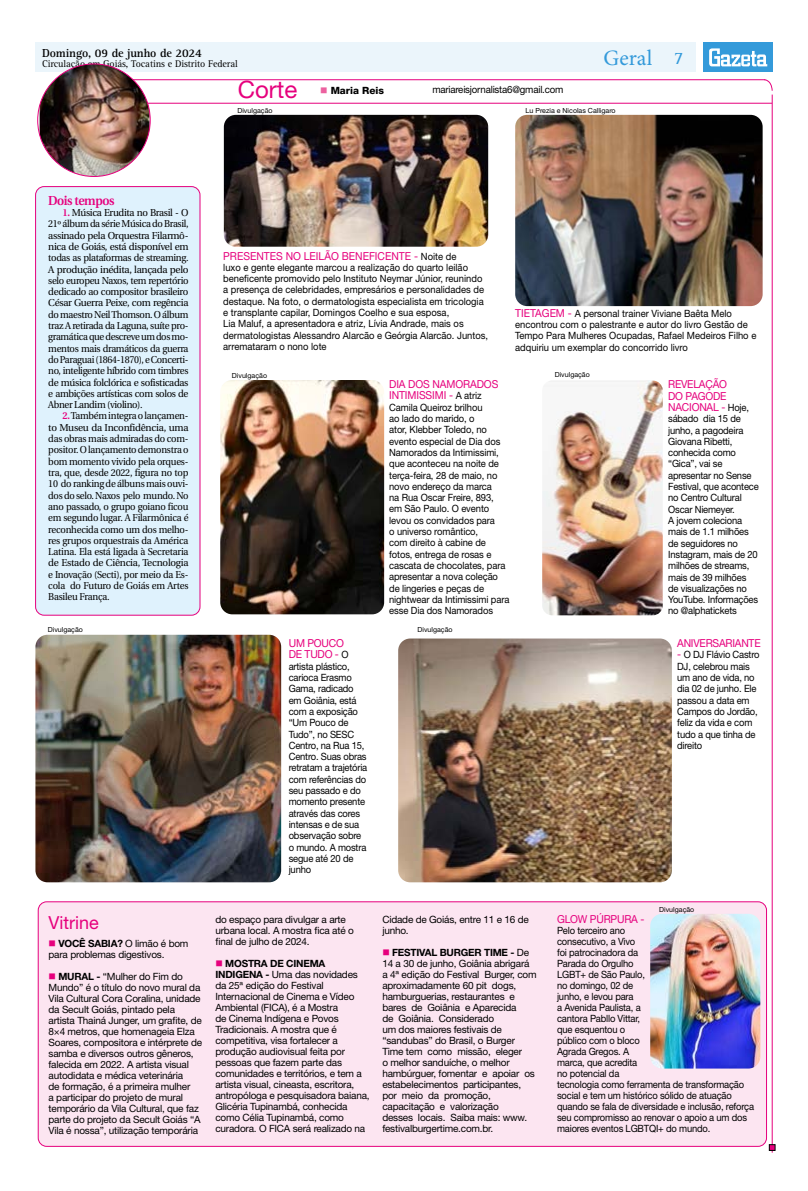
<style>
.page{position:relative;width:808px;height:1191px;background:#fff}
.page>*{position:absolute;margin:0;border:0;box-sizing:border-box;transform-origin:0 0}
.t1{font:24px "Helvetica Neue LT Std";color:#e6007d}
.t2{font:22px "Minion Pro";color:#349ada}
.t3{font:18px "Helvetica Neue LT Std";color:#e6007d}
.t4{font:600 13px "Utopia";letter-spacing:-.035em;color:#e6007d;scale:.94 1}
.t5{font:700 12px "Rotis Serif Std";letter-spacing:-.01em;color:#000}
.t6{font:11px/11.3px "Helvetica Neue LT Std";letter-spacing:-.02em;color:#e6007d;scale:.94 1}
.t7{font:11px "Helvetica Neue LT Std";color:#e6007d;scale:.94 1}
.t8{font:10px/11.3px "Helvetica Neue LT Std";letter-spacing:-.02em;color:#000;scale:.94 1}
.t9{font:10px/11px "Helvetica Neue LT Std";letter-spacing:-.02em;color:#000}
.t10{font:10px/11.3px "Helvetica Neue LT Std";color:#000;scale:.94 1}
.t11{font:10px/11.3px "Utopia";letter-spacing:-.035em;color:#000;text-align:justify}
.t12{font:10px/11.3px "Utopia";letter-spacing:-.035em;color:#000;text-align:justify;scale:.94 1}
.t13{font:10px "Rotis Serif Std";letter-spacing:-.01em;color:#000}
.t14{font:800 10px "Helvetica Neue LT Std";color:#000}
.t15{font:7px "Helvetica Neue LT Std";color:#000}
.s1{font-family:"Rotis Serif Std";font-size:18px}
.s2{color:#ec619f}
.s3{font-weight:600;color:#e6007d}
.s4{font-size:10px;color:#000}
.s5{font-size:11px;color:#e6007d}
.s6{color:#e6007d}
.s7{font-weight:700}
</style>
<div class="page">
<div style="left:35px;top:43px;width:661px;height:29px;background:#ebf5fb"></div>
<div style="left:703px;top:43px;width:69px;height:29px;background:#349ada"></div>
<svg style="left:709px;top:48px;width:58px;height:18px"></svg>
<div style="left:38px;top:901px;width:728px;height:245px;background:#fce5f1;border-radius:9px"></div>
<div style="left:38px;top:901px;width:729px;height:245px;border:1px solid #e6007d;border-radius:9px"></div>
<div style="left:36px;top:187px;width:164px;height:428px;background:#dff2fd;border-radius:9px"></div>
<div style="left:35px;top:186px;width:165px;height:429px;border:1px solid #e6007d;border-radius:9px"></div>
<hr style="left:772px;top:95px;width:1px;height:1057px;background:#e6007d">
<svg style="left:764px;top:79px;width:8px;height:12px"></svg>
<hr style="left:41px;top:103px;width:731px;height:1px;background:#e6007d">
<hr style="left:77px;top:80px;width:688px;height:1px;background:#e6007d">
<img style="left:40px;top:64px;width:110px;height:112px">
<svg style="left:769px;top:1144px;width:6px;height:6px"></svg>
<img style="left:224px;top:115px;width:264px;height:132px">
<img style="left:515px;top:115px;width:248px;height:191px">
<img style="left:35px;top:635px;width:246px;height:247px">
<img style="left:650px;top:913px;width:110px;height:155px">
<img style="left:220px;top:380px;width:164px;height:234px">
<img style="left:542px;top:380px;width:121px;height:235px">
<img style="left:398px;top:638px;width:274px;height:244px">
<p class="t5" style="left:42px;top:46px;width:161px">Domingo, 09 de junho de 2024</p>
<p class="t13" style="left:42px;top:58px;width:197px">Circulação em Goiás, Tocatins e Distrito Federal</p>
<h2 class="t2" style="left:603px;top:43px;width:81px">Geral <span class="s1">7</span></h2>
<h1 class="t1" style="left:238px;top:75px;width:61px">Corte</h1>
<p class="t14" style="left:320px;top:84px;width:65px"><span class="s2">■</span> Maria Reis</p>
<p class="t9" style="left:432px;top:84px;width:133px">mariareisjornalista6@gmail.com</p>
<p class="t15" style="left:237px;top:106px;width:37px">Divulgação</p>
<p class="t15" style="left:526px;top:106px;width:92px">Lu Prezia e Nicolas Calligaro</p>
<h3 class="t4" style="left:48px;top:193px;width:72px">Dois tempos</h3>
<p class="t11" style="left:48px;top:207px;width:142px;text-indent:14px"><span class="s3">1.</span> Música Erudita no Brasil - O 21º álbum da série Música do Brasil, assinado pela Orquestra Filarmô&shy;nica de Goiás, está disponível em todas as plataformas de streaming.<br>A produção inédita, lançada pelo selo europeu Naxos, tem repertório dedicado ao compositor brasileiro César Guerra Peixe, com regência do maestro Neil Thomson. O álbum traz A retirada da Laguna, suíte pro&shy;gramática que descreve um dos mo&shy;mentos mais dramáticos da guerra do Paraguai (1864-1870), e Concerti&shy;no, inteligente híbrido com timbres de música folclórica e sofisticadas e ambições artísticas com solos de Abner Landim (violino).</p>
<p class="t12" style="left:48px;top:410px;width:151px;text-indent:14px"><span class="s3">2.</span> Também integra o lançamen&shy;to Museu da Inconfidência, uma das obras mais admiradas do com&shy;positor. O lançamento demonstra o bom momento vivido pela orques&shy;tra, que, desde 2022, figura no top 10 do ranking de álbuns mais ouvi&shy;dos do selo. Naxos pelo mundo. No ano passado, o grupo goiano ficou em segundo lugar. A Filarmônica é reconhecida como um dos melho&shy;res grupos orquestrais da América Latina. Ela está ligada à Secretaria de Estado de Ciência, Tecnologia e Inovação (Secti), por meio da Es&shy;cola do Futuro de Goiás em Artes Basileu França.</p>
<p class="t7" style="left:223px;top:249px;width:249px">PRESENTES NO LEILÃO BENEFICENTE - <span class="s4">Noite de</span></p>
<p class="t10" style="left:223px;top:261px;width:283px">luxo e gente elegante marcou a realização do quarto leilão beneficente promovido pelo Instituto Neymar Júnior, reunindo a presença de celebridades, empresários e personalidades de destaque. Na foto, o dermatologista especialista em tricologia e transplante capilar, Domingos Coelho e sua esposa,<br>Lia Maluf, a apresentadora e atriz, Lívia Andrade, mais os dermatologistas Alessandro Alarcão e Geórgia Alarcão. Juntos, arremataram o nono lote</p>
<p class="t6" style="left:389px;top:378px;width:118px">DIA DOS NAMORADOS<br>INTIMISSIMI - <span class="s4">A atriz</span></p>
<p class="t8" style="left:389px;top:401px;width:129px">Camila Queiroz brilhou<br>ao lado do marido, o<br>ator, Klebber Toledo, no evento especial de Dia dos<br>Namorados da Intimissimi, que aconteceu na noite de terça-feira, 28 de maio, no novo endereço da marca<br>na Rua Oscar Freire, 893,<br>em São Paulo. O evento levou os convidados para<br>o universo romântico,<br>com direito à cabine de fotos, entrega de rosas e cascata de chocolates, para apresentar a nova coleção de lingeries e peças de nightwear da Intimissimi para esse Dia dos Namorados</p>
<p class="t6" style="left:289px;top:637px;width:65px">UM POUCO<br>DE TUDO - <span class="s4">O</span></p>
<p class="t8" style="left:289px;top:660px;width:85px">artista plástico, carioca Erasmo<br>Gama, radicado em Goiânia, está com a exposição “Um Pouco de<br>Tudo”, no SESC<br>Centro, na Rua 15,<br>Centro. Suas obras retratam a trajetória com referências do seu passado e do momento presente através das cores intensas e de sua observação sobre o mundo. A mostra segue até 20 de junho</p>
<p class="t10" style="left:515px;top:307px;width:258px"><span class="s5">TIETAGEM -</span> A personal trainer Viviane Baêta Melo encontrou com o palestrante e autor do livro Gestão de Tempo Para Mulheres Ocupadas, Rafael Medeiros Filho e adquiriu um exemplar do concorrido livro</p>
<p class="t15" style="left:555px;top:371px;width:37px">Divulgação</p>
<p class="t15" style="left:232px;top:371px;width:37px">Divulgação</p>
<p class="t6" style="left:668px;top:379px;width:87px">REVELAÇÃO<br>DO PAGODE<br>NACIONAL - <span class="s4">Hoje,</span></p>
<p class="t8" style="left:668px;top:413px;width:98px">sábado dia 15 de junho, a pagodeira<br>Giovana Ribetti, conhecida como “Gica”, vai se apresentar no Sense<br>Festival, que acontece no Centro Cultural<br>Oscar Niemeyer.<br>A jovem coleciona mais de 1.1 milhões de seguidores no<br>Instagram, mais de 20 milhões de streams, mais de 39 milhões de visualizações no<br>YouTube. Informações no @alphatickets</p>
<p class="t6" style="left:677px;top:637px;width:90px">ANIVERSARIANTE</p>
<p class="t8" style="left:677px;top:649px;width:89px"><span class="s5">-</span> O DJ Flávio Castro<br>DJ, celebrou mais um ano de vida, no dia 02 de junho. Ele passou a data em<br>Campos do Jordão, feliz da vida e com tudo a que tinha de direito</p>
<p class="t15" style="left:48px;top:625px;width:37px">Divulgação</p>
<p class="t15" style="left:417px;top:625px;width:37px">Divulgação</p>
<h3 class="t3" style="left:49px;top:912px;width:52px">Vitrine</h3>
<p class="t9" style="left:49px;top:937px;width:141px"><span class="s6">■</span> <span class="s7">VOCÊ SABIA?</span> O limão é bom para problemas digestivos.</p>
<p class="t9" style="left:49px;top:970px;width:155px"><span class="s6">■</span> <span class="s7">MURAL -</span> “Mulher do Fim do Mundo” é o título do novo mural da Vila Cultural Cora Coralina, unidade da Secult Goiás, pintado pela artista Thainá Junger, um grafite, de 8×4 metros, que homenageia Elza Soares, compositora e intérprete de samba e diversos outros gêneros, falecida em 2022. A artista visual autodidata e médica veterinária<br>de formação, é a primeira mulher<br>a participar do projeto de mural temporário da Vila Cultural, que faz parte do projeto da Secult Goiás “A Vila é nossa”, utilização temporária</p>
<p class="t9" style="left:215px;top:914px;width:140px">do espaço para divulgar a arte urbana local. A mostra fica até o final de julho de 2024.</p>
<p class="t9" style="left:215px;top:958px;width:156px"><span class="s6">■</span> <span class="s7">MOSTRA DE CINEMA<br>INDIGENA -</span> Uma das novidades da 25ª edição do Festival<br>Internacional de Cinema e Vídeo<br>Ambiental (FICA), é a Mostra<br>de Cinema Indígena e Povos<br>Tradicionais. A mostra que é competitiva, visa fortalecer a produção audiovisual feita por pessoas que fazem parte das comunidades e territórios, e tem a artista visual, cineasta, escritora, antropóloga e pesquisadora baiana,<br>Glicéria Tupinambá, conhecida como Célia Tupinambá, como curadora. O FICA será realizado na</p>
<p class="t9" style="left:382px;top:914px;width:148px">Cidade de Goiás, entre 11 e 16 de junho.</p>
<p class="t9" style="left:382px;top:947px;width:156px"><span class="s6">■</span> <span class="s7">FESTIVAL BURGER TIME -</span> De<br>14 a 30 de junho, Goiânia abrigará a 4ª edição do Festival Burger, com aproximadamente 60 pit dogs, hamburguerias, restaurantes e bares de Goiânia e Aparecida<br>de Goiânia. Considerado<br>um dos maiores festivais de “sandubas” do Brasil, o Burger<br>Time tem como missão, eleger<br>o melhor sanduíche, o melhor hambúrguer, fomentar e apoiar os estabelecimentos participantes, por meio da promoção, capacitação e valorização<br>desses locais. Saiba mais: www. festivalburgertime.com.br.</p>
<p class="t15" style="left:659px;top:905px;width:37px">Divulgação</p>
<p class="t6" style="left:557px;top:913px;width:94px">GLOW PÚRPURA -</p>
<p class="t8" style="left:557px;top:925px;width:211px;line-height:11px">Pelo terceiro ano<br>consecutivo, a Vivo<br>foi patrocinadora da<br>Parada do Orgulho<br>LGBT+ de São Paulo,<br>no domingo, 02 de<br>junho, e levou para<br>a Avenida Paulista, a<br>cantora Pabllo Vittar,<br>que esquentou o<br>público com o bloco<br>Agrada Gregos. A<br>marca, que acredita<br>no potencial da<br>tecnologia como ferramenta de transformação social e tem um histórico sólido de atuação quando se fala de diversidade e inclusão, reforça seu compromisso ao renovar o apoio a um dos maiores eventos LGBTQI+ do mundo.</p>
</div>
